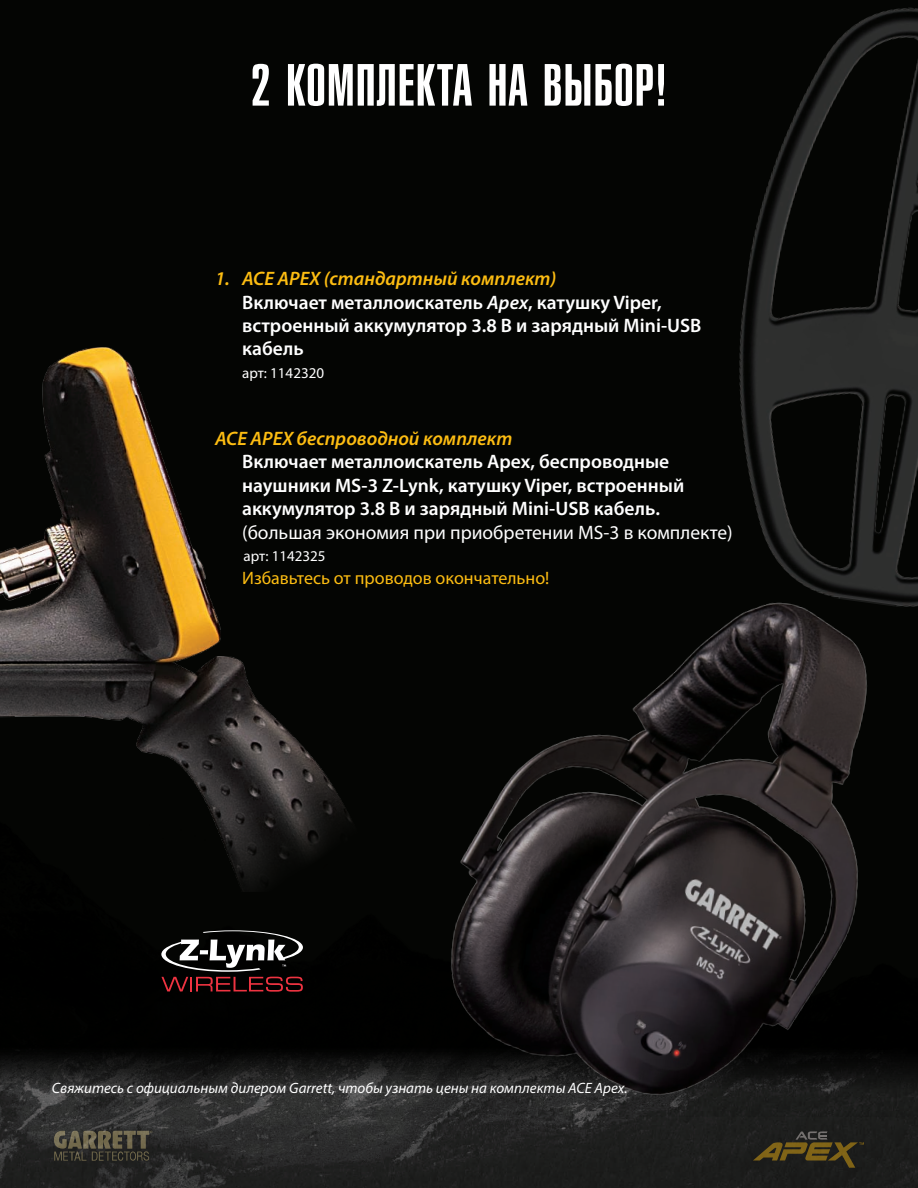
<style>
.page{position:relative;width:918px;height:1188px;background:#fff}
.page>*{position:absolute;margin:0;border:0;box-sizing:border-box;transform-origin:0 0}
.t1{font:600 19.5px/23.4px "Myriad Pro";color:#fff}
.t2{font:19.5px "Myriad Pro";color:#fff}
.t3{font:italic 600 19.5px "Myriad Pro";color:#fdbd12}
.t4{font:18px "Myriad Pro";color:#fdbd12}
.t5{font:italic 15px "Myriad Pro";color:#fff}
.t6{font:15px "Myriad Pro";color:#fff}
.s1{font-style:italic;color:#fdbd12}
.s2{font-style:italic}
</style>
<div class="page">
<div style="left:0;top:0;width:918px;height:1117px;background:#040503"></div>
<img style="left:739px;top:7px;width:179px;height:600px">
<img style="left:0;top:347px;width:262px;height:358px">
<svg style="left:253px;top:64px;width:411px;height:42px"></svg>
<img style="left:0;top:705px;width:918px;height:483px">
<svg style="left:54px;top:1131px;width:98px;height:30px;background:#484437"></svg>
<svg style="left:753px;top:1141px;width:111px;height:27px;background:#403619"></svg>
<img style="left:404px;top:558px;width:494px;height:583px">
<svg style="left:161px;top:930px;width:142px;height:62px"></svg>
<p class="t1" style="left:242px;top:266px;width:461px;text-indent:-27px"><span class="s1">1. ACE APEX (стандартный комплект)<br></span>Включает металлоискатель <span class="s2">Apex</span>, катушку Viper, встроенный аккумулятор 3.8 В и зарядный Mini-USB кабель</p>
<p class="t6" style="left:242px;top:364px;width:83px">арт: 1142320</p>
<p class="t3" style="left:215px;top:426px;width:299px">ACE APEX беспроводной комплект</p>
<p class="t1" style="left:242px;top:450px;width:444px">Включает металлоискатель Apex, беспроводные наушники MS-3 Z-Lynk, катушку Viper, встроенный аккумулятор 3.8 В и зарядный Mini-USB кабель.</p>
<p class="t2" style="left:242px;top:520px;width:492px">(большая экономия при приобретении MS-3 в комплекте)</p>
<p class="t6" style="left:244px;top:547px;width:83px">арт: 1142325</p>
<p class="t4" style="left:242px;top:566px;width:309px">Избавьтесь от проводов окончательно!</p>
<p class="t5" style="left:52px;top:1079px;width:577px">Свяжитесь с официальным дилером Garrett, чтобы узнать цены на комплекты ACE Apex.</p>
</div>
